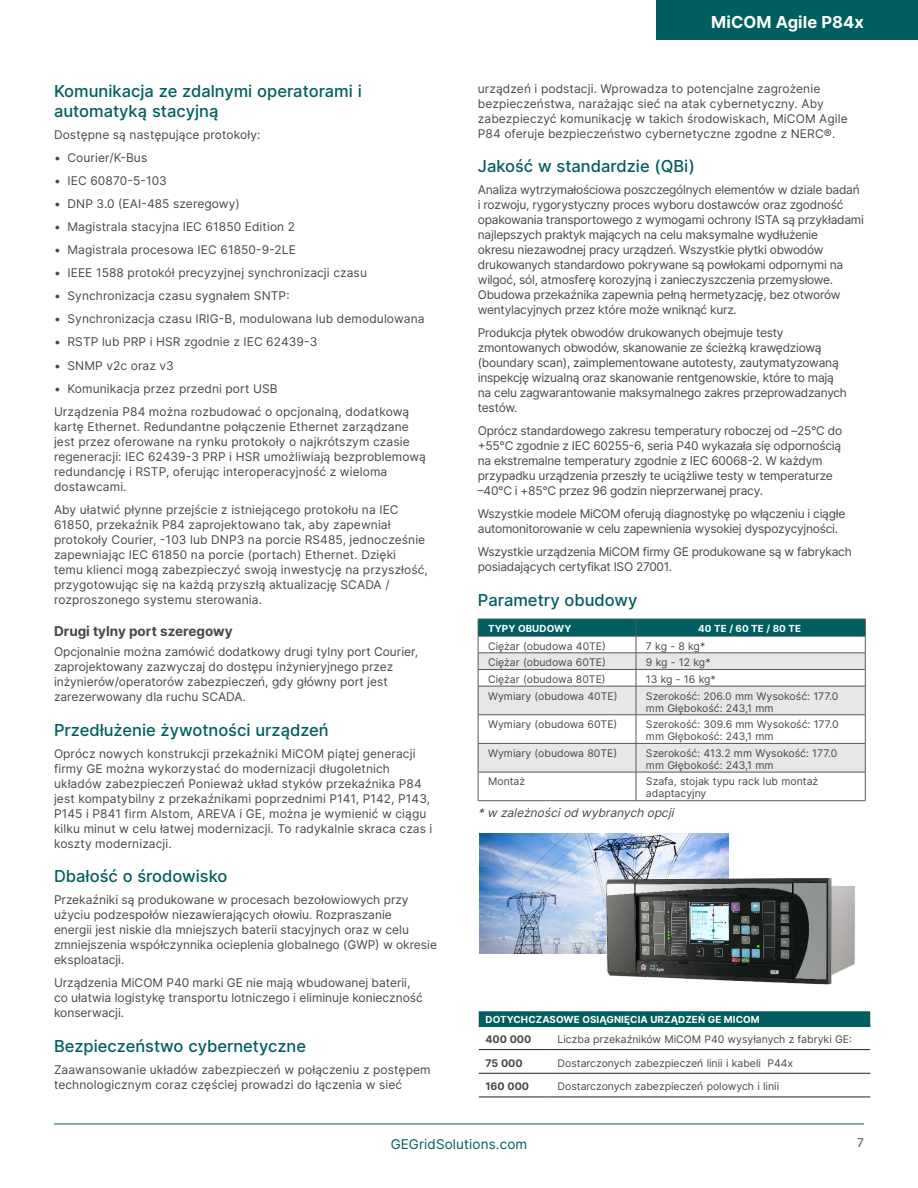
<style>
.page{position:relative;width:918px;height:1188px;background:#fff}
.page>*{position:absolute;margin:0;border:0;box-sizing:border-box;transform-origin:0 0}
.Heading_3{font:500 16.5px/19.8px "Inter";color:#005e60}
.t1{font:700 16.5px "Inter";letter-spacing:.005em;color:#fff}
.Sub-Section_heading_-_1{font:700 13.5px "Inter";color:#484848}
.t2{font:13.5px "Inter";letter-spacing:.01em;color:#005e60}
.Copy{font:12px/15px "Inter";color:#484848}
.Copy-2{font:12px/15px "Inter";letter-spacing:-.02em;color:#484848}
.Annotaions{font:italic 12px "Inter";color:#484848}
.spec_copy{font:10.5px/12px "Inter";color:#484848}
.spec_copy-2{font:700 10.5px "Inter";color:#484848}
.spec_head{font:700 9.75px "Inter";letter-spacing:.01em;color:#fff}
</style>
<div class="page">
<div style="left:656px;top:0;width:262px;height:40px;background:#005e60"></div>
<hr style="left:54px;top:1124px;width:810px;height:1px;background:#005e60">
<svg style="left:478px;top:619px;width:388px;height:181px"></svg>
<hr style="left:478px;top:800px;width:158px;height:1px;background:#57585a">
<hr style="left:636px;top:800px;width:230px;height:1px;background:#57585a">
<div style="left:481px;top:620px;width:152px;height:15px;background:#005e60"></div>
<div style="left:639px;top:620px;width:223px;height:15px;background:#005e60"></div>
<hr style="left:479px;top:1049px;width:72px;height:1px;background:#231f20">
<hr style="left:551px;top:1049px;width:319px;height:1px;background:#231f20">
<hr style="left:479px;top:1073px;width:72px;height:1px;background:#231f20">
<hr style="left:551px;top:1073px;width:319px;height:1px;background:#231f20">
<hr style="left:479px;top:1097px;width:72px;height:1px;background:#231f20">
<hr style="left:551px;top:1097px;width:319px;height:1px;background:#231f20">
<div style="left:479px;top:1011px;width:391px;height:16px;background:#005e60"></div>
<img style="left:479px;top:834px;width:249px;height:119px">
<img style="left:597px;top:865px;width:258px;height:120px">
<p class="Heading_3" style="left:54px;top:81px;width:309px">Komunikacja ze zdalnymi operatorami i automatyką stacyjną</p>
<p class="Copy" style="left:54px;top:126px;width:208px">Dostępne są następujące protokoły:</p>
<p class="Copy" style="left:54px;top:150px;width:95px">• Courier/K-Bus</p>
<p class="Copy" style="left:54px;top:173px;width:114px">• IEC 60870-5-103</p>
<p class="Copy" style="left:54px;top:196px;width:187px">• DNP 3.0 (EAI-485 szeregowy)</p>
<p class="Copy" style="left:54px;top:219px;width:243px">• Magistrala stacyjna IEC 61850 Edition 2</p>
<p class="Copy" style="left:54px;top:242px;width:243px">• Magistrala procesowa IEC 61850-9-2LE</p>
<p class="Copy" style="left:54px;top:265px;width:314px">• IEEE 1588 protokół precyzyjnej synchronizacji czasu</p>
<p class="Copy" style="left:54px;top:288px;width:237px">• Synchronizacja czasu sygnałem SNTP:</p>
<p class="Copy" style="left:54px;top:311px;width:372px">• Synchronizacja czasu IRIG-B, modulowana lub demodulowana</p>
<p class="Copy" style="left:54px;top:334px;width:265px">• RSTP lub PRP i HSR zgodnie z IEC 62439-3</p>
<p class="Copy" style="left:54px;top:357px;width:121px">• SNMP v2c oraz v3</p>
<p class="Copy" style="left:54px;top:381px;width:225px">• Komunikacja przez przedni port USB</p>
<p class="Copy" style="left:54px;top:404px;width:374px">Urządzenia P84 można rozbudować o opcjonalną, dodatkową kartę Ethernet. Redundantne połączenie Ethernet zarządzane jest przez oferowane na rynku protokoły o najkrótszym czasie regeneracji: IEC 62439-3 PRP i HSR umożliwiają bezproblemową redundancję i RSTP, oferując interoperacyjność z wieloma dostawcami.</p>
<p class="Copy" style="left:54px;top:502px;width:376px">Aby ułatwić płynne przejście z istniejącego protokołu na IEC 61850, przekaźnik P84 zaprojektowano tak, aby zapewniał protokoły Courier, -103 lub DNP3 na porcie RS485, jednocześnie zapewniając IEC 61850 na porcie (portach) Ethernet. Dzięki temu klienci mogą zabezpieczyć swoją inwestycję na przyszłość, przygotowując się na każdą przyszłą aktualizację SCADA / rozproszonego systemu sterowania.</p>
<p class="Sub-Section_heading_-_1" style="left:54px;top:621px;width:180px">Drugi tylny port szeregowy</p>
<p class="Copy" style="left:54px;top:644px;width:366px">Opcjonalnie można zamówić dodatkowy drugi tylny port Courier, zaprojektowany zazwyczaj do dostępu inżynieryjnego przez inżynierów/operatorów zabezpieczeń, gdy główny port jest zarezerwowany dla ruchu SCADA.</p>
<p class="Heading_3" style="left:54px;top:720px;width:276px">Przedłużenie żywotności urządzeń</p>
<p class="Copy" style="left:54px;top:746px;width:380px">Oprócz nowych konstrukcji przekaźniki MiCOM piątej generacji firmy GE można wykorzystać do modernizacji długoletnich układów zabezpieczeń Ponieważ układ styków przekaźnika P84 jest kompatybilny z przekaźnikami poprzednimi P141, P142, P143, P145 i P841 firm Alstom, AREVA i GE, można je wymienić w ciągu kilku minut w celu łatwej modernizacji. To radykalnie skraca czas i koszty modernizacji.</p>
<p class="Heading_3" style="left:54px;top:866px;width:175px">Dbałość o środowisko</p>
<p class="Copy" style="left:54px;top:892px;width:385px">Przekaźniki są produkowane w procesach bezołowiowych przy użyciu podzespołów niezawierających ołowiu. Rozpraszanie<br>energii jest niskie dla mniejszych baterii stacyjnych oraz w celu zmniejszenia współczynnika ocieplenia globalnego (GWP) w okresie eksploatacji.</p>
<p class="Copy" style="left:54px;top:975px;width:370px">Urządzenia MiCOM P40 marki GE nie mają wbudowanej baterii, co ułatwia logistykę transportu lotniczego i eliminuje konieczność konserwacji.</p>
<p class="Heading_3" style="left:54px;top:1036px;width:254px">Bezpieczeństwo cybernetyczne</p>
<p class="Copy" style="left:54px;top:1062px;width:378px">Zaawansowanie układów zabezpieczeń w połączeniu z postępem technologicznym coraz częściej prowadzi do łączenia w sieć</p>
<h1 class="t1" style="left:711px;top:10px;width:154px">MiCOM Agile P84x</h1>
<p class="Copy" style="left:478px;top:80px;width:371px">urządzeń i podstacji. Wprowadza to potencjalne zagrożenie bezpieczeństwa, narażając sieć na atak cybernetyczny. Aby zabezpieczyć komunikację w takich środowiskach, MiCOM Agile P84 oferuje bezpieczeństwo cybernetyczne zgodne z NERC®.</p>
<p class="Heading_3" style="left:478px;top:156px;width:219px">Jakość w standardzie (QBi)</p>
<p class="Copy-2" style="left:478px;top:182px;width:388px">Analiza wytrzymałościowa poszczególnych elementów w dziale badań i rozwoju, rygorystyczny proces wyboru dostawców oraz zgodność opakowania transportowego z wymogami ochrony ISTA są przykładami najlepszych praktyk mających na celu maksymalne wydłużenie<br>okresu niezawodnej pracy urządzeń. Wszystkie płytki obwodów drukowanych standardowo pokrywane są powłokami odpornymi na wilgoć, sól, atmosferę korozyjną i zanieczyszczenia przemysłowe.<br>Obudowa przekaźnika zapewnia pełną hermetyzację, bez otworów wentylacyjnych przez które może wniknąć kurz.</p>
<p class="Copy-2" style="left:478px;top:325px;width:371px">Produkcja płytek obwodów drukowanych obejmuje testy zmontowanych obwodów, skanowanie ze ścieżką krawędziową (boundary scan), zaimplementowane autotesty, zautymatyzowaną inspekcję wizualną oraz skanowanie rentgenowskie, które to mają na celu zagwarantowanie maksymalnego zakres przeprowadzanych testów.</p>
<p class="Copy-2" style="left:478px;top:423px;width:366px">Oprócz standardowego zakresu temperatury roboczej od –25°C do +55°C zgodnie z IEC 60255-6, seria P40 wykazała się odpornością na ekstremalne temperatury zgodnie z IEC 60068-2. W każdym przypadku urządzenia przeszły te uciążliwe testy w temperaturze –40°C i +85°C przez 96 godzin nieprzerwanej pracy.</p>
<p class="Copy-2" style="left:478px;top:506px;width:369px">Wszystkie modele MiCOM oferują diagnostykę po włączeniu i ciągłe automonitorowanie w celu zapewnienia wysokiej dyspozycyjności.</p>
<p class="Copy-2" style="left:478px;top:544px;width:375px">Wszystkie urządzenia MiCOM firmy GE produkowane są w fabrykach posiadających certyfikat ISO 27001.</p>
<p class="Heading_3" style="left:478px;top:590px;width:161px">Parametry obudowy</p>
<p class="spec_head" style="left:488px;top:621px;width:85px">TYPY OBUDOWY</p>
<p class="spec_head" style="left:698px;top:621px;width:104px">40 TE / 60 TE / 80 TE</p>
<p class="spec_copy" style="left:488px;top:640px;width:119px">Ciężar (obudowa 40TE)</p>
<p class="spec_copy" style="left:646px;top:640px;width:61px">7 kg - 8 kg*</p>
<p class="spec_copy" style="left:488px;top:656px;width:119px">Ciężar (obudowa 60TE)</p>
<p class="spec_copy" style="left:646px;top:656px;width:66px">9 kg - 12 kg*</p>
<p class="spec_copy" style="left:488px;top:673px;width:119px">Ciężar (obudowa 80TE)</p>
<p class="spec_copy" style="left:646px;top:673px;width:71px">13 kg - 16 kg*</p>
<p class="spec_copy" style="left:488px;top:689px;width:131px">Wymiary (obudowa 40TE)</p>
<p class="spec_copy" style="left:646px;top:689px;width:194px">Szerokość: 206.0 mm Wysokość: 177.0 mm Głębokość: 243,1 mm</p>
<p class="spec_copy" style="left:488px;top:718px;width:131px">Wymiary (obudowa 60TE)</p>
<p class="spec_copy" style="left:646px;top:718px;width:194px">Szerokość: 309.6 mm Wysokość: 177.0 mm Głębokość: 243,1 mm</p>
<p class="spec_copy" style="left:488px;top:747px;width:131px">Wymiary (obudowa 80TE)</p>
<p class="spec_copy" style="left:646px;top:747px;width:193px">Szerokość: 413.2 mm Wysokość: 177.0 mm Głębokość: 243,1 mm</p>
<p class="spec_copy" style="left:488px;top:775px;width:39px">Montaż</p>
<p class="spec_copy" style="left:646px;top:775px;width:174px">Szafa, stojak typu rack lub montaż adaptacyjny</p>
<p class="Annotaions" style="left:478px;top:803px;width:201px">*w zależnościod wybranych opcji</p>
<p class="spec_head" style="left:486px;top:1013px;width:276px">DOTYCHCZASOWE OSIĄGNIĘCIA URZĄDZEŃ GE MICOM</p>
<p class="spec_copy-2" style="left:485px;top:1031px;width:47px">400 000</p>
<p class="spec_copy" style="left:558px;top:1033px;width:296px">Liczba przekaźników MiCOM P40 wysyłanych z fabryki GE:</p>
<p class="spec_copy-2" style="left:485px;top:1055px;width:39px">75 000</p>
<p class="spec_copy" style="left:558px;top:1056px;width:237px">Dostarczonych zabezpieczeń linii i kabeli P44x</p>
<p class="spec_copy-2" style="left:485px;top:1079px;width:45px">160 000</p>
<p class="spec_copy" style="left:558px;top:1080px;width:223px">Dostarczonych zabezpieczeń polowych i linii</p>
<p class="t2" style="left:391px;top:1134px;width:138px">GEGridSolutions.com</p>
<p class="Copy" style="left:857px;top:1135px;width:8px">7</p>
</div>
